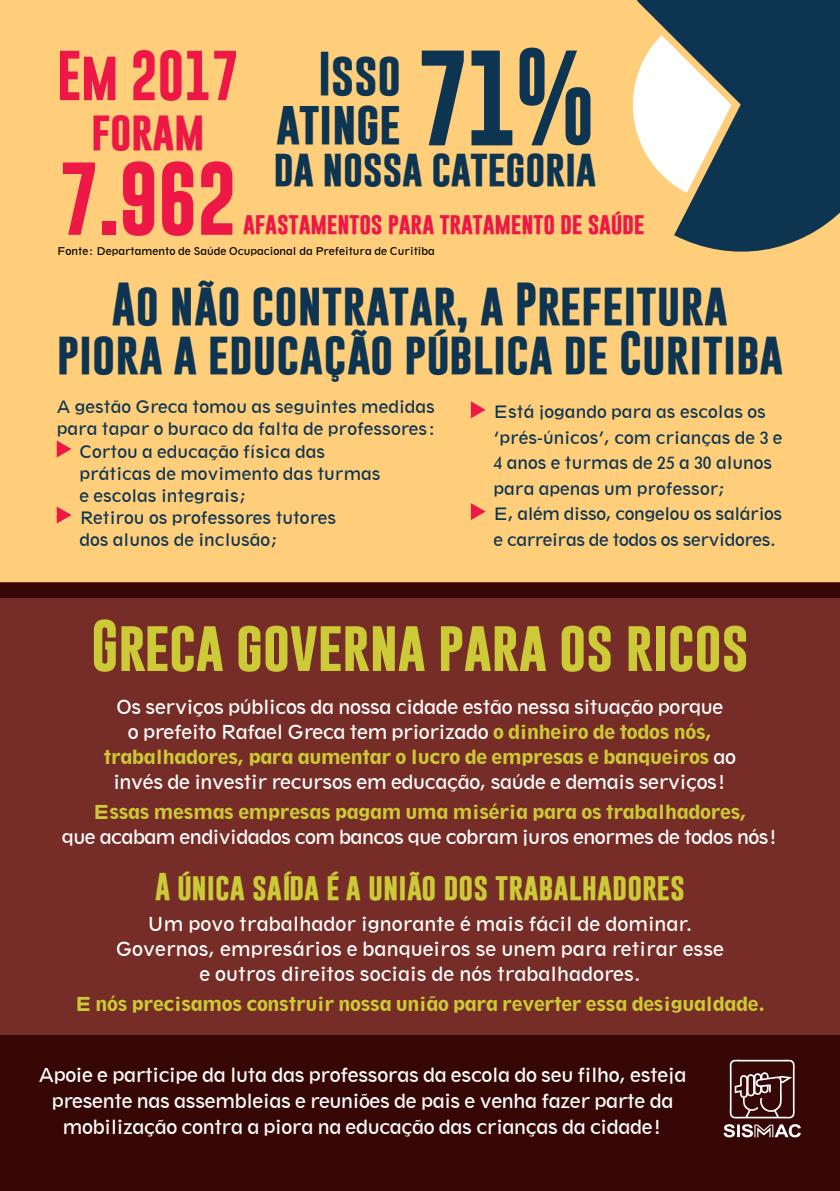
<style>
.page{position:relative;width:840px;height:1191px;background:#fff}
.page>*{position:absolute;margin:0;border:0;box-sizing:border-box;transform-origin:0 0}
.t1{font:700 74px "Gobold";color:#ed1846}
.t2{font:700 52px "Gobold";letter-spacing:-.01em;color:#ccca36}
.t3{font:700 50.4px "Gobold";letter-spacing:-.01em;color:#ed1846}
.t4{font:700 44.6px/49.6px "Gobold";letter-spacing:-.01em;color:#0d3451}
.t5{font:700 43.8px/48.8px "Gobold";color:#0d3451;text-align:center}
.t6{font:700 40.6px "Gobold";letter-spacing:-.01em;color:#ed1846}
.t7{font:700 38px "Gobold";letter-spacing:-.01em;color:#0d3451}
.t8{font:700 28px "Gobold";color:#ccca36}
.t9{font:700 22.2px "Gobold";letter-spacing:-.01em;color:#ed1846}
.t10{font:18px/25px "Geometric 212 BT";letter-spacing:-.02em;color:#fff;text-align:center}
.t11{font:18px/25px "Geometric 212 BT";color:#fff;text-align:center}
.t12{font:800 18px "Geometric 212 BT";letter-spacing:-.02em;color:#ccca36}
.t13{font:16px/25.4px "Geometric 212 BT";color:#0d3451}
.t14{font:10px "Geometric 212 BT";color:#000}
.s1{font-size:96.8px}
.s2{font-weight:800;color:#ccca36}
</style>
<div class="page">
<div style="left:0;top:0;width:839px;height:590px;background:#ffce7b"></div>
<div style="left:0;top:583px;width:839px;height:608px;background:#762c27"></div>
<div style="left:0;top:1035px;width:839px;height:156px;background:#360705"></div>
<svg style="left:57px;top:440px;width:14px;height:17px"></svg>
<svg style="left:57px;top:506px;width:14px;height:17px"></svg>
<svg style="left:470px;top:401px;width:15px;height:17px"></svg>
<svg style="left:470px;top:503px;width:15px;height:17px"></svg>
<svg style="left:723px;top:1059px;width:77px;height:79px"></svg>
<svg style="left:632px;top:81px;width:4px;height:48px"></svg>
<svg style="left:636px;top:0;width:203px;height:252px;fill:#0d3451"></svg>
<div style="left:0;top:583px;width:839px;height:14px;background:#360705"></div>
<h3 class="t4" style="left:276px;top:49px;width:322px;text-indent:42px">Isso<br>atinge <span class="s1">71%</span></h3>
<h3 class="t7" style="left:273px;top:143px;width:324px">da nossa categoria</h3>
<h3 class="t3" style="left:57px;top:43px;width:183px">Em 2017</h3>
<h3 class="t6" style="left:91px;top:104px;width:115px">foram</h3>
<h1 class="t1" style="left:58px;top:150px;width:180px">7.962</h1>
<p class="t9" style="left:243px;top:209px;width:402px">afastamentos para tratamento de saúde</p>
<p class="t14" style="left:57px;top:245px;width:379px">Fonte: Departamento de Saúde Ocupacional da Prefeitura de Curitiba</p>
<h3 class="t5" style="left:57px;top:280px;width:727px">Ao não contratar, a Prefeitura piora a educação pública de Curitiba</h3>
<p class="t13" style="left:57px;top:394px;width:379px">A gestão Greca tomou as seguintes medidas</p>
<p class="t13" style="left:57px;top:416px;width:380px">para tapar o buraco da falta de professores:</p>
<p class="t13" style="left:79px;top:438px;width:247px">Cortou a educação física das</p>
<p class="t13" style="left:79px;top:460px;width:302px">práticas de movimento das turmas</p>
<p class="t13" style="left:79px;top:482px;width:169px">e escolas integrais;</p>
<p class="t13" style="left:79px;top:504px;width:258px">Retirou os professores tutores</p>
<p class="t13" style="left:79px;top:526px;width:201px">dos alunos de inclusão;</p>
<p class="t13" style="left:493px;top:399px;width:290px">Está jogando para as escolas os ‘prés-únicos’, com crianças de 3 e<br>4 anos e turmas de 25 a 30 alunos para apenas um professor;<br>E, além disso, congelou os salários e carreiras de todos os servidores.</p>
<h2 class="t2" style="left:91px;top:611px;width:659px">Greca governa para os ricos</h2>
<p class="t10" style="left:104px;top:694px;width:633px">Os serviços públicos da nossa cidade estão nessa situação porque<br>o prefeito Rafael Greca tem priorizado <span class="s2">o dinheiro de todos nós, trabalhadores, para aumentar o lucro de empresas e banqueiros</span> ao invés de investir recursos em educação, saúde e demais serviços!</p>
<p class="t12" style="left:93px;top:800px;width:654px">Essas mesmas empresas pagam uma miséria para os trabalhadores,</p>
<p class="t10" style="left:62px;top:824px;width:717px">que acabam endividados com bancos que cobram juros enormes de todos nós!</p>
<h3 class="t8" style="left:155px;top:868px;width:531px">A única saída é a união dos trabalhadores</h3>
<p class="t11" style="left:116px;top:911px;width:609px">Um povo trabalhador ignorante é mais fácil de dominar.<br>Governos, empresários e banqueiros se unem para retirar esse e outros direitos sociais de nós trabalhadores.</p>
<p class="t12" style="left:75px;top:992px;width:691px">E nós precisamos construir nossa união para reverter essa desigualdade.</p>
<p class="t10" style="left:39px;top:1062px;width:648px;line-height:26px">Apoie e participe da luta das professoras da escola do seu filho, esteja presente nas assembleias e reuniões de pais e venha fazer parte da mobilização contra a piora na educação das crianças da cidade!</p>
</div>
